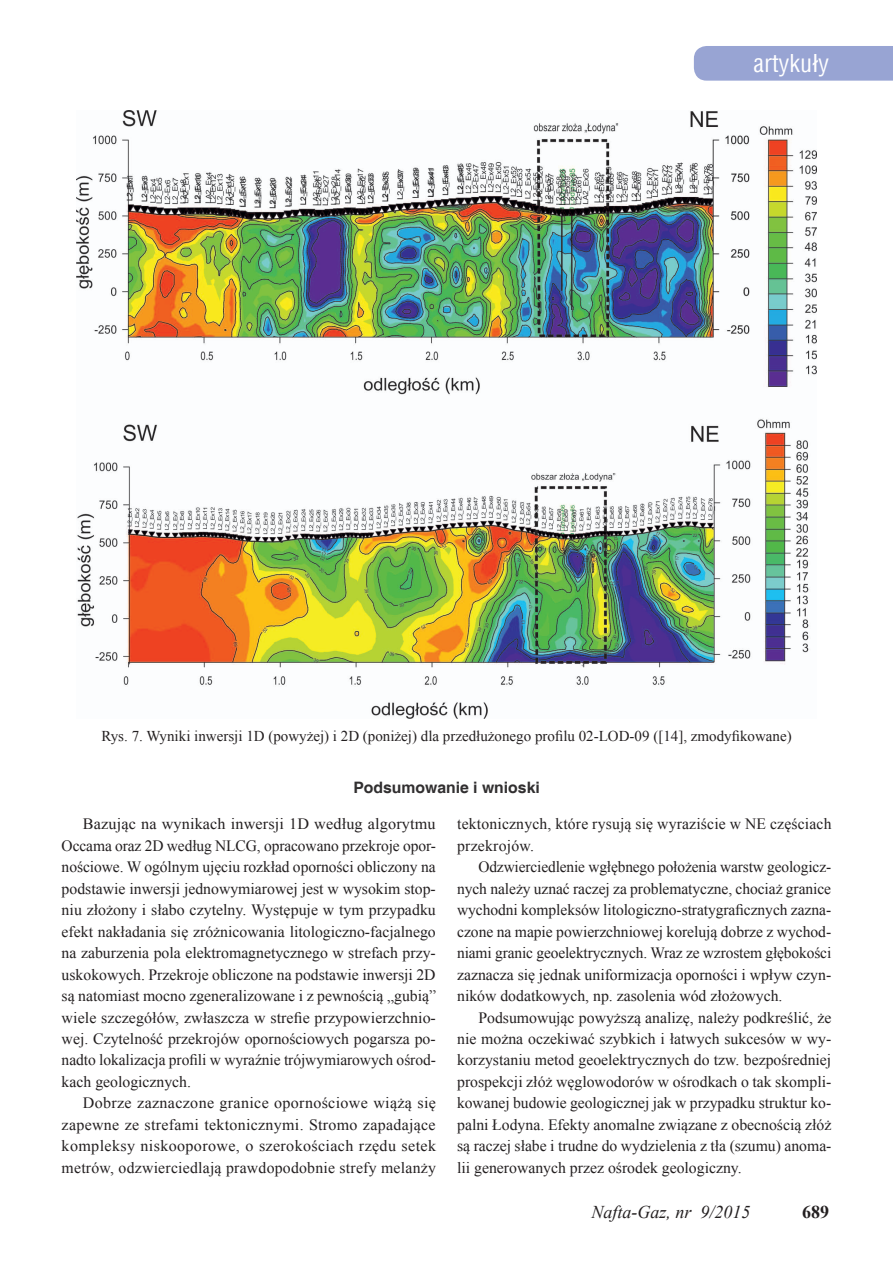
<style>
.page{position:relative;width:893px;height:1263px;background:#fff}
.page>*{position:absolute;margin:0;border:0;box-sizing:border-box;transform-origin:0 0}
.t1{font:24px "Switzerland Condensed";color:#fff}
.t2{font:italic 18px "Times New Roman";color:#231f20}
.t3{font:700 18px "Times New Roman";color:#231f20}
.t4{font:15.75px/21.5px "Times New Roman";color:#231f20;text-align:justify}
.t5{font:700 15.75px "Helvetica";color:#312f30}
.t6{font:15px "Times New Roman";color:#231f20}
</style>
<div class="page">
<div style="left:694px;top:46px;width:199px;height:35px;background:#98a4d3"></div>
<img style="left:77px;top:111px;width:739px;height:607px">
<h1 class="t1" style="left:754px;top:48px;width:77px">artykuły</h1>
<p class="t6" style="left:101px;top:725px;width:692px">Rys. 7. Wyniki inwersji 1D (powyżej) i 2D (poniżej) dla przedłużonego profilu 02-LOD-09 ([14], zmodyfikowane)</p>
<p class="t5" style="left:353px;top:778px;width:188px">Podsumowanie i wnioski</p>
<p class="t4" style="left:62px;top:813px;width:376px;text-indent:21px">Bazując na wynikach inwersji 1D według algorytmu Occama oraz 2D według NLCG, opracowano przekroje opor&shy;nościowe. W ogólnym ujęciu rozkład oporności obliczony na podstawie inwersji jednowymiarowej jest w wysokim stop&shy;niu złożony i słabo czytelny. Występuje w tym przypadku efekt nakładania się zróżnicowania litologiczno-facjalnego na zaburzenia pola elektromagnetycznego w strefach przy&shy;uskokowych. Przekroje obliczone na podstawie inwersji 2D są natomiast mocno zgeneralizowane i z pewnością „gubią” wiele szczegółów, zwłaszcza w strefie przypowierzchnio&shy;wej. Czytelność przekrojów opornościowych pogarsza po&shy;nadto lokalizacja profili w wyraźnie trójwymiarowych ośrod&shy;kach geologicznych.</p>
<p class="t4" style="left:62px;top:1092px;width:376px;text-indent:21px">Dobrze zaznaczone granice opornościowe wiążą się zapewne ze strefami tektonicznymi. Stromo zapadające kompleksy niskooporowe, o szerokościach rzędu setek metrów, odzwierciedlają prawdopodobnie strefy melanży</p>
<p class="t4" style="left:457px;top:813px;width:376px">tektonicznych, które rysują się wyraziście w NE częściach przekrojów.</p>
<p class="t4" style="left:457px;top:856px;width:376px;text-indent:21px">Odzwierciedlenie wgłębnego położenia warstw geologicz&shy;nych należy uznać raczej za problematyczne, chociaż granice wychodni kompleksów litologiczno-stratygraficznych zazna&shy;czone na mapie powierzchniowej korelują dobrze z wychod&shy;niami granic geoelektrycznych. Wraz ze wzrostem głębokości zaznacza się jednak uniformizacja oporności i wpływ czyn&shy;ników dodatkowych, np. zasolenia wód złożowych.</p>
<p class="t4" style="left:457px;top:1006px;width:376px;text-indent:21px">Podsumowując powyższą analizę, należy podkreślić, że nie można oczekiwać szybkich i łatwych sukcesów w wy&shy;korzystaniu metod geoelektrycznych do tzw. bezpośredniej prospekcji złóż węglowodorów w ośrodkach o tak skompli&shy;kowanej budowie geologicznej jak w przypadku struktur ko&shy;palni Łodyna. Efekty anomalne związane z obecnością złóż są raczej słabe i trudne do wydzielenia z tła (szumu) anoma&shy;lii generowanych przez ośrodek geologiczny.</p>
<p class="t2" style="left:591px;top:1200px;width:161px">Nafta-Gaz, nr 9/2015</p>
<p class="t3" style="left:802px;top:1199px;width:28px">689</p>
</div>
